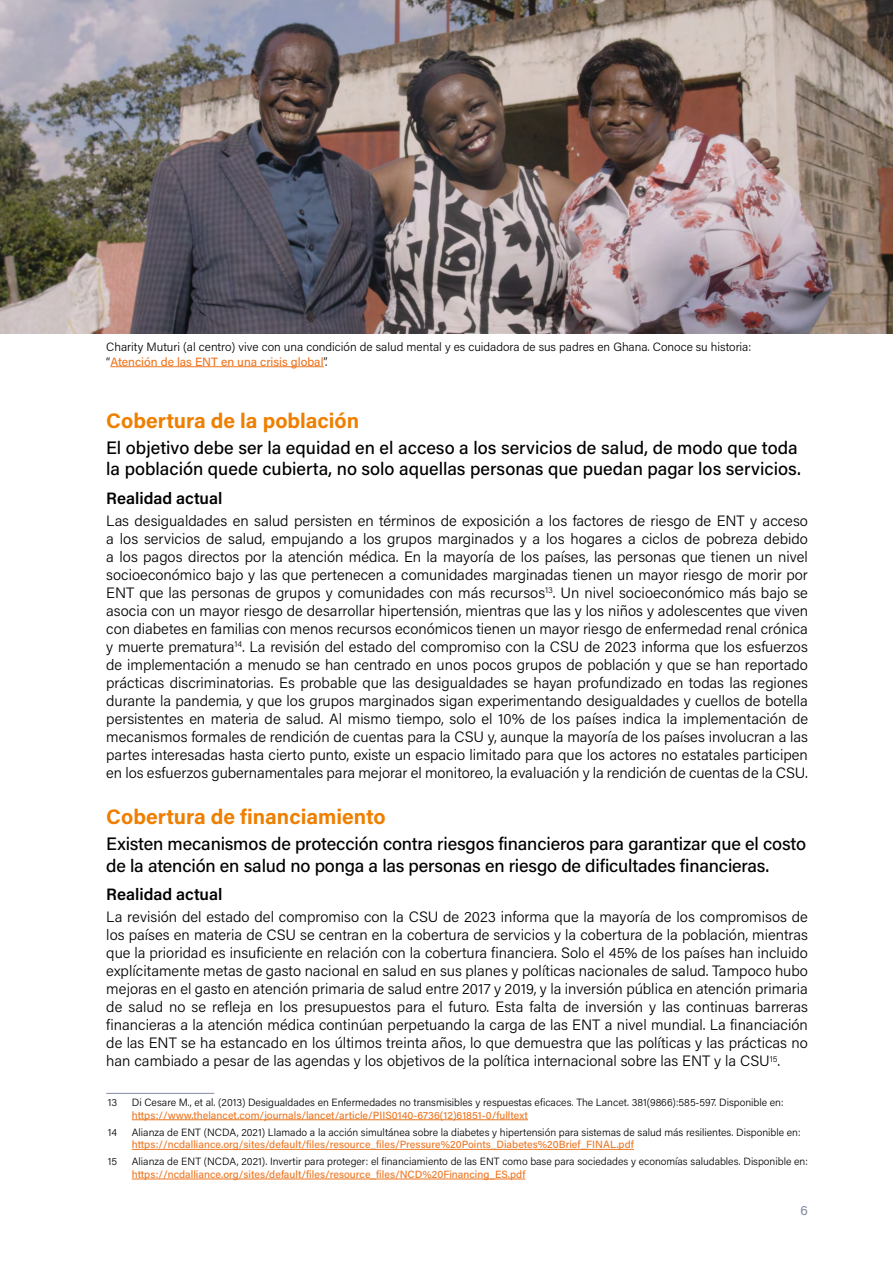
<style>
.page{position:relative;width:893px;height:1263px;background:#fff}
.page>*{position:absolute;margin:0;border:0;box-sizing:border-box;transform-origin:0 0}
.Tit_4_chang{font:700 21px "Acumin Pro";color:#ee7f00}
.Into_change{font:500 18px/21.6px "Acumin Pro";letter-spacing:-.005em;color:#000}
.Reality{font:600 16.5px "Acumin Pro";color:#000}
.TXT{font:300 15px/18px "Acumin Pro";color:#000;text-align:justify}
.t1{font:13.5px "Acumin Pro";color:#7e8ba0}
.TXT-2{font:300 12px/14.4px "Acumin Pro";color:#000}
.Referencias{font:300 10.5px/12.6px "Acumin Pro";color:#000}
.s1{font-weight:500;color:#ed7824}
</style>
<div class="page">
<hr style="left:106px;top:1093px;width:108px;height:1px;background:#7e8ba0">
<hr style="left:132px;top:1119px;width:396px;height:1px;background:#ed7824">
<hr style="left:132px;top:1149px;width:502px;height:1px;background:#ed7824">
<hr style="left:132px;top:1179px;width:393px;height:1px;background:#ed7824">
<img style="left:0;top:0;width:893px;height:334px">
<hr style="left:110px;top:366px;width:214px;height:1px;background:#ed7824">
<p class="TXT-2" style="left:106px;top:339px;width:646px">Charity Muturi (al centro) vive con una condición de salud mental y es cuidadora de sus padres en Ghana. Conoce su historia: “<span class="s1">Atención de las ENT en una crisis global</span>”.</p>
<p class="Tit_4_chang" style="left:106px;top:406px;width:254px">Cobertura de la población</p>
<p class="Into_change" style="left:106px;top:436px;width:696px">El objetivo debe ser la equidad en el acceso a los servicios de salud, de modo que toda la población quede cubierta, no solo aquellas personas que puedan pagar los servicios.</p>
<p class="Reality" style="left:106px;top:486px;width:118px">Realidad actual</p>
<p class="TXT" style="left:106px;top:511px;width:703px">Las desigualdades en salud persisten en términos de exposición a los factores de riesgo de ENT y acceso a los servicios de salud, empujando a los grupos marginados y a los hogares a ciclos de pobreza debido a los pagos directos por la atención médica. En la mayoría de los países, las personas que tienen un nivel socioeconómico bajo y las que pertenecen a comunidades marginadas tienen un mayor riesgo de morir por ENT que las personas de grupos y comunidades con más recursos<sup>13</sup>. Un nivel socioeconómico más bajo se asocia con un mayor riesgo de desarrollar hipertensión, mientras que las y los niños y adolescentes que viven con diabetes en familias con menos recursos económicos tienen un mayor riesgo de enfermedad renal crónica y muerte prematura<sup>14</sup>. La revisión del estado del compromiso con la CSU de 2023 informa que los esfuerzos de implementación a menudo se han centrado en unos pocos grupos de población y que se han reportado prácticas discriminatorias. Es probable que las desigualdades se hayan profundizado en todas las regiones durante la pandemia, y que los grupos marginados sigan experimentando desigualdades y cuellos de botella persistentes en materia de salud. Al mismo tiempo, solo el 10% de los países indica la implementación de mecanismos formales de rendición de cuentas para la CSU y, aunque la mayoría de los países involucran a las partes interesadas hasta cierto punto, existe un espacio limitado para que los actores no estatales participen en los esfuerzos gubernamentales para mejorar el monitoreo, la evaluación y la rendición de cuentas de la CSU.</p>
<p class="Tit_4_chang" style="left:106px;top:802px;width:281px">Cobertura de financiamiento</p>
<p class="Into_change" style="left:106px;top:832px;width:701px">Existen mecanismos de protección contra riesgos financieros para garantizar que el costo de la atención en salud no ponga a las personas en riesgo de dificultades financieras.</p>
<p class="Reality" style="left:106px;top:883px;width:118px">Realidad actual</p>
<p class="TXT" style="left:106px;top:908px;width:703px">La revisión del estado del compromiso con la CSU de 2023 informa que la mayoría de los compromisos de los países en materia de CSU se centran en la cobertura de servicios y la cobertura de la población, mientras que la prioridad es insuficiente en relación con la cobertura financiera. Solo el 45% de los países han incluido explícitamente metas de gasto nacional en salud en sus planes y políticas nacionales de salud. Tampoco hubo mejoras en el gasto en atención primaria de salud entre 2017 y 2019, y la inversión pública en atención primaria de salud no se refleja en los presupuestos para el futuro. Esta falta de inversión y las continuas barreras financieras a la atención médica continúan perpetuando la carga de las ENT a nivel mundial. La financiación de las ENT se ha estancado en los últimos treinta años, lo que demuestra que las políticas y las prácticas no han cambiado a pesar de las agendas y los objetivos de la política internacional sobre las ENT y la CSU<sup>15</sup>.</p>
<p class="Referencias" style="left:108px;top:1096px;width:11px">13</p>
<p class="Referencias" style="left:132px;top:1096px;width:653px">Di Cesare M., et al. (2013) Desigualdades en Enfermedades no transmisibles y respuestas eficaces. The Lancet. 381(9866):585-597. Disponible en: <span class="s1">https://www.thelancet.com/journals/lancet/article/PIIS0140-6736(12)61851-0/fulltext</span></p>
<p class="Referencias" style="left:108px;top:1125px;width:11px">14</p>
<p class="Referencias" style="left:132px;top:1125px;width:670px">Alianza de ENT (NCDA, 2021) Llamado a la acción simultánea sobre la diabetes y hipertensión para sistemas de salud más resilientes. Disponible en: <span class="s1">https://ncdalliance.org/sites/default/files/resource_files/Pressure%20Points_Diabetes%20Brief_FINAL.pdf</span></p>
<p class="Referencias" style="left:108px;top:1155px;width:11px">15</p>
<p class="Referencias" style="left:132px;top:1155px;width:678px">Alianza de ENT (NCDA, 2021). Invertir para proteger: el financiamiento de las ENT como base para sociedades y economías saludables. Disponible en: <span class="s1">https://ncdalliance.org/sites/default/files/resource_files/NCD%20Financing_ES.pdf</span></p>
<p class="t1" style="left:800px;top:1201px;width:9px">6</p>
</div>
